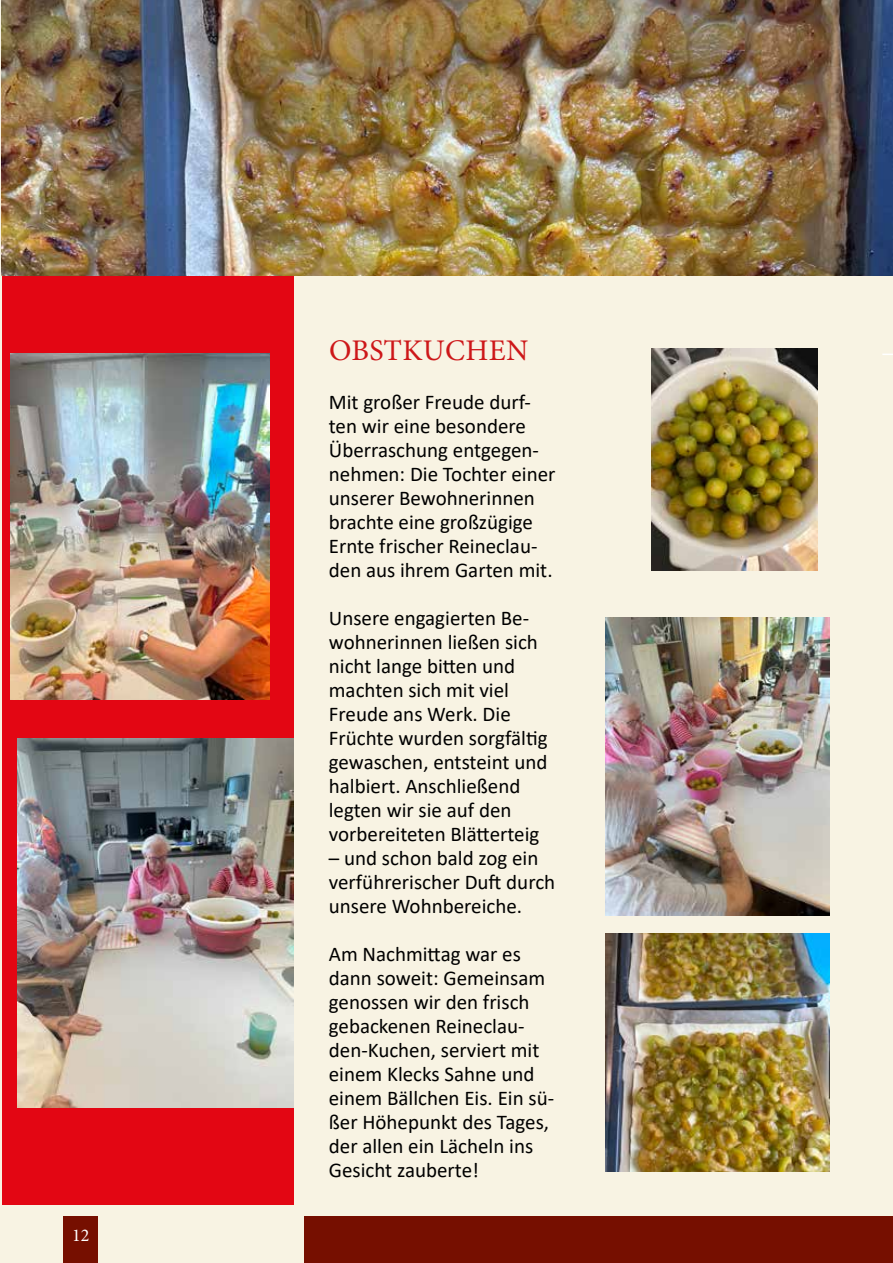
<style>
.page{position:relative;width:893px;height:1263px;background:#f8f3e3}
.page>*{position:absolute;margin:0;border:0;box-sizing:border-box;transform-origin:0 0}
.t1{font:30px "Minion Pro";letter-spacing:.01em;color:#cd1719}
.t2{font:21px/24px "Calibri";color:#000}
.t3{font:18px "Minion Pro";color:#fff}
</style>
<div class="page">
<div style="left:64px;top:1216px;width:34px;height:47px;background:#760f00"></div>
<div style="left:305px;top:1216px;width:588px;height:47px;background:#760f00"></div>
<div style="left:2px;top:0;width:291px;height:1204px;background:#e30613"></div>
<img style="left:2px;top:0;width:891px;height:276px">
<img style="left:651px;top:349px;width:167px;height:221px">
<img style="left:606px;top:618px;width:223px;height:297px">
<img style="left:11px;top:354px;width:259px;height:345px">
<img style="left:17px;top:738px;width:276px;height:369px">
<img style="left:606px;top:933px;width:223px;height:238px">
<p class="t3" style="left:72px;top:1223px;width:19px">12</p>
<h1 class="t1" style="left:329px;top:330px;width:201px">OBSTKUCHEN</h1>
<p class="t2" style="left:329px;top:390px;width:228px">Mit großer Freude durf&shy;ten wir eine besondere<br>Überraschung entgegen&shy;nehmen: Die Tochter einer unserer Bewohnerinnen brachte eine großzügige<br>Ernte frischer Reineclau&shy;den aus ihrem Garten mit.</p>
<p class="t2" style="left:329px;top:606px;width:220px">Unsere engagierten Be&shy;wohnerinnen ließen sich nicht lange bitten und machten sich mit viel<br>Freude ans Werk. Die<br>Früchte wurden sorgfältig gewaschen, entsteint und halbiert. Anschließend legten wir sie auf den vorbereiteten Blätterteig</p>
<p class="t2" style="left:329px;top:846px;width:228px">– und schon bald zog ein verführerischer Duft durch unsere Wohnbereiche.</p>
<p class="t2" style="left:329px;top:942px;width:227px">Am Nachmittag war es dann soweit: Gemeinsam genossen wir den frisch gebackenen Reineclau&shy;den-Kuchen, serviert mit einem Klecks Sahne und einem Bällchen Eis. Ein sü&shy;ßer Höhepunkt des Tages, der allen ein Lächeln ins<br>Gesicht zauberte!</p>
</div>
